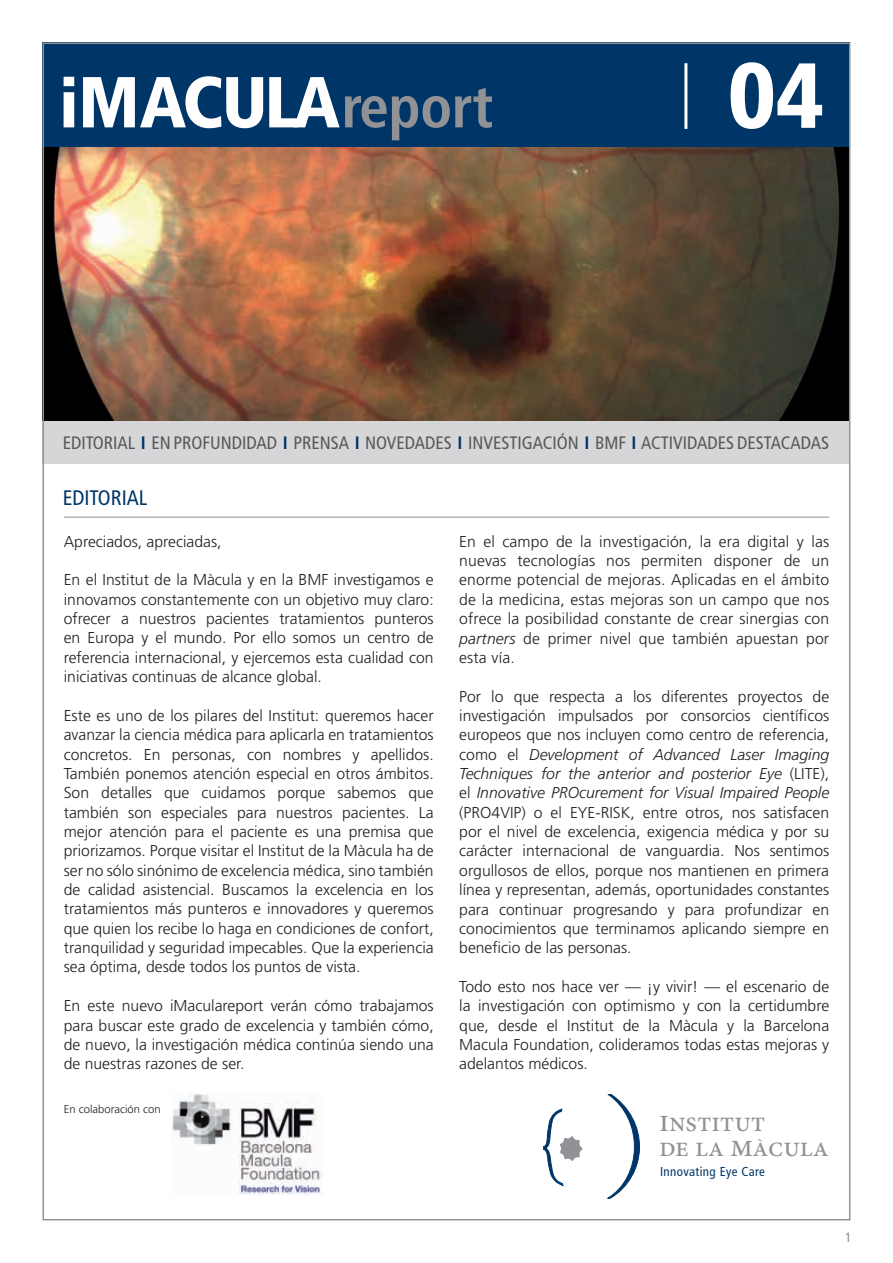
<style>
.page{position:relative;width:893px;height:1263px;background:#fff}
.page>*{position:absolute;margin:0;border:0;box-sizing:border-box;transform-origin:0 0}
.t1{font:900 condensed 92.25px "Frutiger";color:#fff}
.t2{font:900 condensed 72px "Frutiger";letter-spacing:-.04em;color:#fff}
.t3{font:28.5px "Minion Pro";letter-spacing:-.005em;color:#919295}
.t4{font:condensed 21px "Frutiger";color:#003667}
.t5{font:condensed 18px "Frutiger";color:#57585a}
.t6{font:300 15.75px/19.4px "Frutiger";color:#231f20;text-align:justify}
.t7{font:condensed 13.5px "Frutiger";color:#919295}
.t8{font:condensed 12.9px "Frutiger";letter-spacing:.03em;color:#003667}
.t9{font:300 11.25px "Frutiger";color:#231f20}
.s1{font-size:67.5px}
.s2{font-weight:700;font-size:60px;color:#919295}
.s3{font-weight:700;color:#003667}
.s4{font-style:italic}
.s5{font-size:32.55px}
</style>
<div class="page">
<img style="left:46px;top:147px;width:801px;height:275px">
<svg style="left:543px;top:1109px;width:40px;height:77px"></svg>
<svg style="left:607px;top:1094px;width:33px;height:104px"></svg>
<div style="left:43px;top:422px;width:806px;height:42px;background:#d6d6d8"></div>
<img style="left:172px;top:1094px;width:150px;height:101px">
<hr style="left:64px;top:517px;width:765px;height:1px;background:#919295">
<div style="left:43px;top:43px;width:807px;height:104px;background:#003667"></div>
<hr style="left:684px;top:63px;width:3px;height:66px;background:#fff">
<h2 class="t2" style="left:60px;top:59px;width:435px"><span class="s1">i</span>MACULA<span class="s2">report</span></h2>
<h1 class="t1" style="left:728px;top:40px;width:97px">04</h1>
<p class="t5" style="left:63px;top:432px;width:768px">EDITORIAL <span class="s3">I</span> EN PROFUNDIDAD <span class="s3">I</span> PRENSA <span class="s3">I</span> NOVEDADES <span class="s3">I</span> INVESTIGACIÓN <span class="s3">I</span> BMF <span class="s3">I</span> ACTIVIDADES DESTACADAS</p>
<h3 class="t4" style="left:63px;top:485px;width:86px">EDITORIAL</h3>
<p class="t6" style="left:64px;top:532px;width:159px">Apreciados, apreciadas,</p>
<p class="t6" style="left:64px;top:570px;width:371px">En el Institut de la Màcula y en la BMF investigamos e innovamos constantemente con un objetivo muy claro: ofrecer a nuestros pacientes tratamientos punteros en Europa y el mundo. Por ello somos un centro de referencia internacional, y ejercemos esta cualidad con iniciativas continuas de alcance global.</p>
<p class="t6" style="left:64px;top:706px;width:371px">Este es uno de los pilares del Institut: queremos hacer avanzar la ciencia médica para aplicarla en tratamientos concretos. En personas, con nombres y apellidos.<br>También ponemos atención especial en otros ámbitos.<br>Son detalles que cuidamos porque sabemos que también son especiales para nuestros pacientes. La mejor atención para el paciente es una premisa que priorizamos. Porque visitar el Institut de la Màcula ha de ser no sólo sinónimo de excelencia médica, sino también de calidad asistencial. Buscamos la excelencia en los tratamientos más punteros e innovadores y queremos que quien los recibe lo haga en condiciones de confort, tranquilidad y seguridad impecables. Que la experiencia sea óptima, desde todos los puntos de vista.</p>
<p class="t6" style="left:64px;top:996px;width:371px">En este nuevo iMaculareport verán cómo trabajamos para buscar este grado de excelencia y también cómo, de nuevo, la investigación médica continúa siendo una de nuestras razones de ser.</p>
<p class="t9" style="left:64px;top:1103px;width:98px">En colaboración con</p>
<p class="t6" style="left:459px;top:532px;width:371px">En el campo de la investigación, la era digital y las nuevas tecnologías nos permiten disponer de un enorme potencial de mejoras. Aplicadas en el ámbito de la medicina, estas mejoras son un campo que nos ofrece la posibilidad constante de crear sinergias con <span class="s4">partners</span> de primer nivel que también apuestan por esta vía.</p>
<p class="t6" style="left:459px;top:687px;width:371px">Por lo que respecta a los diferentes proyectos de investigación impulsados por consorcios científicos europeos que nos incluyen como centro de referencia, como el <span class="s4">Development of Advanced Laser Imaging Techniques for the anterior and posterior Eye</span> (LITE), el <span class="s4">Innovative PROcurement for Visual Impaired People </span>(PRO4VIP) o el Eye-Risk, entre otros, nos satisfacen por el nivel de excelencia, exigencia médica y por su carácter internacional de vanguardia. Nos sentimos orgullosos de ellos, porque nos mantienen en primera línea y representan, además, oportunidades constantes para continuar progresando y para profundizar en conocimientos que terminamos aplicando siempre en beneficio de las personas.</p>
<p class="t6" style="left:459px;top:977px;width:371px">Todo esto nos hace ver — ¡y vivir! — el escenario de la investigación con optimismo y con la certidumbre que, desde el Institut de la Màcula y la Barcelona Macula Foundation, colideramos todas estas mejoras y adelantos médicos.</p>
<h3 class="t3" style="left:659px;top:1103px;width:108px"><span class="s5">i</span>nstitut</h3>
<p class="t8" style="left:660px;top:1164px;width:106px">Innovating Eye Care</p>
<h3 class="t3" style="left:659px;top:1127px;width:171px">de la <span class="s5">m</span>acula</h3>
<p class="t7" style="left:845px;top:1229px;width:8px">1</p>
</div>
